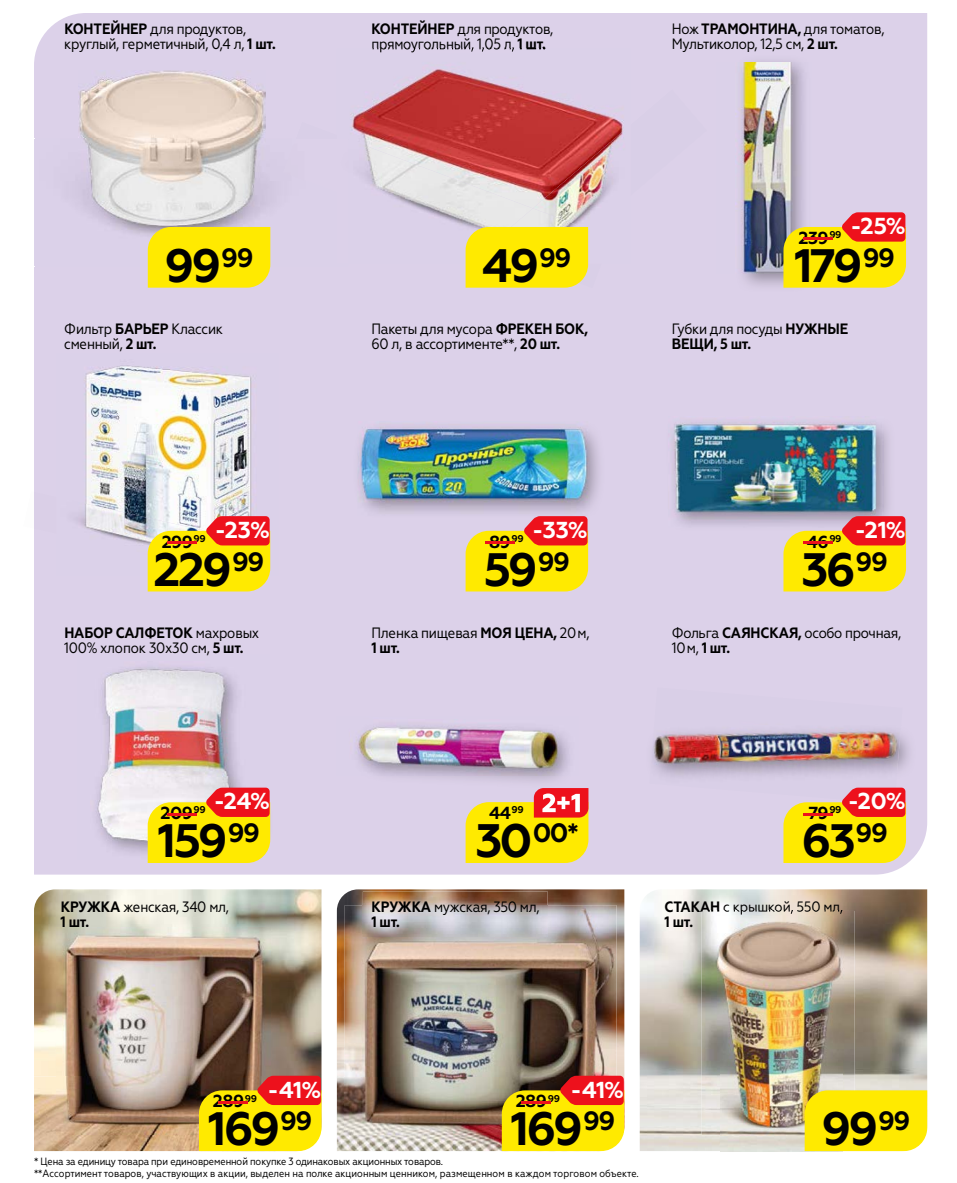
<style>
.page{position:relative;width:957px;height:1183px;background:#fff}
.page>*{position:absolute;margin:0;border:0;box-sizing:border-box;transform-origin:0 0}
.t1{font:700 46.8px "Geometria";letter-spacing:-.06em;color:#000}
.t2{font:700 26.55px "Geometria";color:#000}
.t3{font:700 23.1px "Geometria";color:#fff}
.t4{font:700 17.4px "Geometria";letter-spacing:-.03em;color:#000}
.t5{font:15px/15px "Geometria Narrow";letter-spacing:-.02em;color:#000}
.t6{font:700 15px/15px "Geometria Narrow";letter-spacing:-.01em;color:#000}
.t7{font:10.5px "Geometria Narrow";color:#000}
.t8{font:700 9.9px "Geometria";letter-spacing:-.03em;color:#000}
.s1{font-weight:700}
.s2{font-size:17.4px;color:#ed111c}
.s3{font-weight:400}
.s4{font-size:46.95px}
</style>
<div class="page">
<div style="left:34px;top:13px;width:893px;height:861px;background:#dcd1e9"></div>
<svg style="left:465px;top:787px;width:123px;height:75px;background:#f7ca2f"></svg>
<img style="left:34px;top:889px;width:287px;height:187px">
<div style="left:34px;top:139px;width:262px;height:127px;background:#dbd1e9"></div>
<div style="left:296px;top:122px;width:305px;height:166px;background:#dcd1e9"></div>
<div style="left:283px;top:139px;width:54px;height:53px;background:#dcd1e9"></div>
<img style="left:34px;top:492px;width:22px;height:41px">
<div style="left:588px;top:89px;width:119px;height:184px;background:#dcd1e9"></div>
<img style="left:337px;top:889px;width:285px;height:188px">
<img style="left:640px;top:889px;width:287px;height:261px">
<img style="left:720px;top:1135px;width:122px;height:17px">
<img style="left:337px;top:1077px;width:265px;height:75px">
<img style="left:34px;top:1150px;width:265px;height:2px">
<img style="left:34px;top:1076px;width:165px;height:74px">
<img style="left:56px;top:353px;width:223px;height:222px">
<img style="left:56px;top:497px;width:188px;height:77px">
<img style="left:666px;top:417px;width:229px;height:114px">
<img style="left:669px;top:394px;width:214px;height:133px">
<img style="left:90px;top:661px;width:184px;height:199px">
<div style="left:78px;top:654px;width:192px;height:205px;background:#dbd1e9"></div>
<img style="left:90px;top:661px;width:180px;height:198px">
<img style="left:646px;top:725px;width:270px;height:58px">
<div style="left:650px;top:687px;width:252px;height:116px;background:#d9cfe7"></div>
<img style="left:649px;top:725px;width:252px;height:58px">
<img style="left:353px;top:422px;width:251px;height:96px">
<img style="left:357px;top:405px;width:233px;height:110px">
<img style="left:736px;top:55px;width:74px;height:237px">
<div style="left:716px;top:62px;width:95px;height:211px;background:#dbd1e9"></div>
<img style="left:736px;top:62px;width:74px;height:211px">
<svg style="left:148px;top:787px;width:122px;height:75px;background:#f9c125"></svg>
<svg style="left:148px;top:516px;width:122px;height:75px;background:#f7c023"></svg>
<svg style="left:465px;top:516px;width:123px;height:75px;background:#f6be24"></svg>
<svg style="left:783px;top:787px;width:123px;height:75px;background:#f6be25"></svg>
<svg style="left:783px;top:516px;width:123px;height:75px;background:#f5bd22"></svg>
<svg style="left:783px;top:212px;width:123px;height:75px;background:#f3bb21"></svg>
<img style="left:345px;top:905px;width:271px;height:172px">
<img style="left:345px;top:1077px;width:157px;height:56px">
<img style="left:363px;top:891px;width:184px;height:45px">
<svg style="left:502px;top:1075px;width:122px;height:75px;background:#e7ae10"></svg>
<img style="left:56px;top:927px;width:214px;height:206px">
<svg style="left:199px;top:1075px;width:122px;height:75px;background:#e6ac0c"></svg>
<img style="left:79px;top:70px;width:186px;height:159px">
<div style="left:148px;top:227px;width:122px;height:60px;background:#ffea00"></div>
<img style="left:337px;top:49px;width:294px;height:215px">
<img style="left:337px;top:135px;width:274px;height:129px">
<img style="left:337px;top:139px;width:11px;height:57px">
<img style="left:533px;top:124px;width:98px;height:106px">
<img style="left:505px;top:208px;width:85px;height:56px">
<img style="left:372px;top:49px;width:142px;height:3px">
<img style="left:514px;top:49px;width:31px;height:1px">
<div style="left:465px;top:227px;width:123px;height:60px;background:#ffea00"></div>
<img style="left:701px;top:910px;width:153px;height:225px">
<img style="left:720px;top:1058px;width:122px;height:77px">
<svg style="left:701px;top:910px;width:18px;height:1px"></svg>
<img style="left:723px;top:910px;width:119px;height:4px">
<div style="left:804px;top:1090px;width:123px;height:60px;background:#ffea00"></div>
<img style="left:350px;top:774px;width:225px;height:13px">
<img style="left:337px;top:716px;width:241px;height:58px">
<p class="t5" style="left:64px;top:22px;width:213px"><span class="s1">КОНТЕЙНЕР</span> для продуктов, круглый, герметичный, 0,4 л, <span class="s1">1 шт.</span></p>
<p class="t5" style="left:371px;top:22px;width:183px"><span class="s1">КОНТЕЙНЕР</span> для продуктов, прямоугольный, 1,05 л, <span class="s1">1 шт.</span></p>
<p class="t5" style="left:672px;top:22px;width:214px">Нож<span class="s1">ТРАМОНТИНА,</span> для томатов,<br>Мультиколор, 12,5 см, <span class="s1">2 шт.</span></p>
<h1 class="t1" style="left:164px;top:238px;width:91px">99<sup>99</sup></h1>
<h1 class="t1" style="left:482px;top:238px;width:91px">49<sup>99</sup></h1>
<h3 class="t3" style="left:850px;top:212px;width:57px">-25%</h3>
<p class="t8" style="left:793px;top:229px;width:50px"><span class="s2">-</span>99</p>
<h1 class="t1" style="left:794px;top:238px;width:102px">179<sup>99</sup></h1>
<p class="t4" style="left:798px;top:227px;width:32px">239</p>
<p class="t5" style="left:64px;top:321px;width:160px">Фильтр <span class="s1">БАРЬЕР</span> Классик сменный, <span class="s1">2 шт.</span></p>
<p class="t5" style="left:371px;top:321px;width:218px">Пакеты для мусора <span class="s1">ФРЕКЕН БОК,<br></span>60 л, в ассортименте**, <span class="s1">20 шт.</span></p>
<p class="t6" style="left:672px;top:321px;width:178px"><span class="s3">Губки для посуды</span> НУЖНЫЕ<br>ВЕЩИ, 5 шт.</p>
<h3 class="t3" style="left:215px;top:516px;width:57px">-23%</h3>
<p class="t8" style="left:158px;top:532px;width:50px"><span class="s2">-</span>99</p>
<h1 class="t1" style="left:153px;top:541px;width:112px">229<sup>99</sup></h1>
<p class="t4" style="left:162px;top:531px;width:33px">299</p>
<h3 class="t3" style="left:532px;top:516px;width:57px">-33%</h3>
<p class="t8" style="left:476px;top:532px;width:50px"><span class="s2">-</span>99</p>
<h1 class="t1" style="left:484px;top:541px;width:88px">59<sup>99</sup></h1>
<p class="t4" style="left:489px;top:531px;width:23px">89</p>
<h3 class="t3" style="left:855px;top:516px;width:53px">-21%</h3>
<p class="t8" style="left:793px;top:532px;width:50px"><span class="s2">-</span>99</p>
<h1 class="t1" style="left:801px;top:541px;width:88px">36<sup>99</sup></h1>
<p class="t4" style="left:807px;top:531px;width:23px">46</p>
<p class="t5" style="left:64px;top:625px;width:197px"><span class="s1">НАБОР САЛФЕТОК</span> махровых<br>100% хлопок 30х30 см, <span class="s1">5 шт.</span></p>
<p class="t5" style="left:371px;top:625px;width:219px">Пленка пищевая <span class="s1">МОЯ ЦЕНА,</span> 20м,<br><span class="s1">1 шт.</span></p>
<p class="t5" style="left:672px;top:625px;width:231px">Фольга <span class="s1">САЯНСКАЯ,</span> особо прочная,<br>10м, <span class="s1">1 шт.</span></p>
<h3 class="t3" style="left:214px;top:787px;width:58px">-24%</h3>
<p class="t8" style="left:158px;top:804px;width:50px"><span class="s2">-</span>99</p>
<h1 class="t1" style="left:158px;top:813px;width:104px">159<sup>99</sup></h1>
<p class="t4" style="left:160px;top:802px;width:34px">209</p>
<p class="t4" style="left:489px;top:802px;width:36px">44<sup>99</sup></p>
<h2 class="t2" style="left:475px;top:816px;width:105px"><span class="s4">30</span>00*</h2>
<h3 class="t3" style="left:847px;top:787px;width:60px">-20%</h3>
<p class="t8" style="left:793px;top:804px;width:50px"><span class="s2">-</span>99</p>
<h1 class="t1" style="left:801px;top:813px;width:88px">63<sup>99</sup></h1>
<p class="t4" style="left:808px;top:802px;width:22px">79</p>
<p class="t5" style="left:61px;top:898px;width:170px"><span class="s1">КРУЖКА</span> женская, 340 мл,<br><span class="s1">1 шт.</span></p>
<p class="t5" style="left:371px;top:898px;width:169px"><span class="s1">КРУЖКА</span> мужская, 350 мл,<br><span class="s1">1 шт.</span></p>
<p class="t5" style="left:664px;top:898px;width:180px"><span class="s1">СТАКАН</span> с крышкой, 550 мл,<br><span class="s1">1 шт.</span></p>
<h3 class="t3" style="left:268px;top:1075px;width:55px">-41%</h3>
<p class="t8" style="left:209px;top:1091px;width:50px"><span class="s2">-</span>99</p>
<h1 class="t1" style="left:208px;top:1100px;width:106px">169<sup>99</sup></h1>
<p class="t4" style="left:213px;top:1090px;width:33px">289</p>
<h3 class="t3" style="left:570px;top:1075px;width:55px">-41%</h3>
<p class="t8" style="left:512px;top:1091px;width:50px"><span class="s2">-</span>99</p>
<h1 class="t1" style="left:511px;top:1100px;width:106px">169<sup>99</sup></h1>
<p class="t4" style="left:516px;top:1090px;width:33px">289</p>
<p class="t7" style="left:34px;top:1154px;width:411px">* Цена за единицу товара при единовременной покупке 3 одинаковых акционных товаров.</p>
<p class="t7" style="left:34px;top:1166px;width:606px">**Ассортимент товаров, участвующих в акции, выделен на полке акционным ценником, размещенном в каждом торговом объекте.</p>
<h1 class="t1" style="left:821px;top:1100px;width:91px">99<sup>99</sup></h1>
</div>
